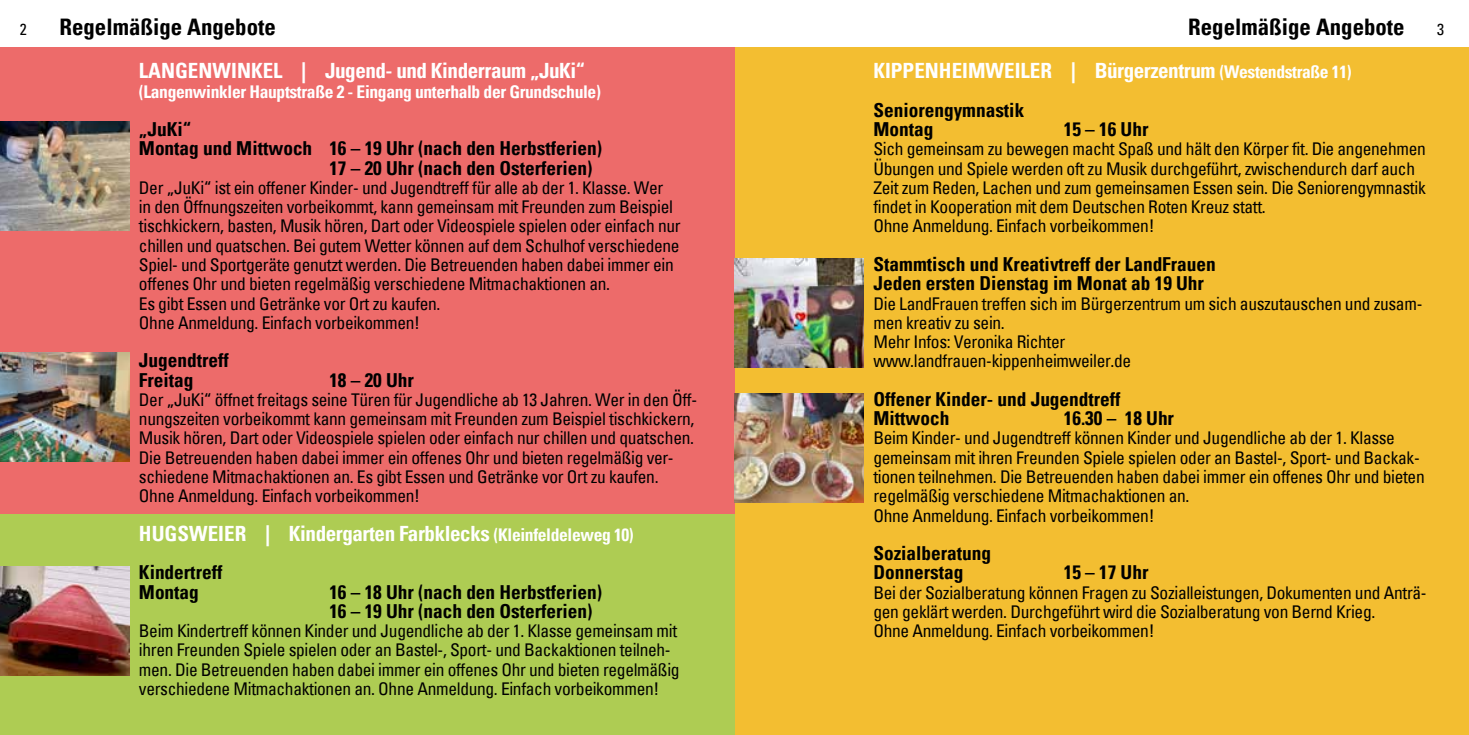
<style>
.page{position:relative;width:1469px;height:735px;background:#fff}
.page>*{position:absolute;margin:0;border:0;box-sizing:border-box;transform-origin:0 0}
.t1{font:700 condensed 22.75px "Univers";color:#000}
.t2{font:700 condensed 21px "Univers";letter-spacing:-.02em;color:#fff}
.t3{font:700 condensed 21px "Univers";color:#fff}
.t4{font:700 condensed 19.25px/19.2px "Univers";color:#000}
.t5{font:condensed 17.5px/19.2px "Univers";letter-spacing:-.02em;color:#000}
.t6{font:700 condensed 17.5px "Univers";letter-spacing:-.02em;color:#fff}
.t7{font:condensed 15.75px "Univers";color:#000}
.s1{font-size:17.5px}
</style>
<div class="page">
<div style="left:734px;top:47px;width:734px;height:687px;background:#f3be31"></div>
<div style="left:0;top:47px;width:734px;height:466px;background:#ed6b6a"></div>
<div style="left:0;top:513px;width:734px;height:221px;background:#aecc53"></div>
<img style="left:0;top:566px;width:129px;height:109px">
<img style="left:0;top:352px;width:129px;height:109px">
<img style="left:0;top:122px;width:129px;height:109px">
<img style="left:734px;top:258px;width:129px;height:109px">
<img style="left:734px;top:393px;width:129px;height:109px">
<p class="t7" style="left:20px;top:19px;width:8px">2</p>
<h1 class="t1" style="left:60px;top:13px;width:218px">Regelmäßige Angebote</h1>
<p class="t2" style="left:139px;top:58px;width:448px">LANGENWINKEL | Jugend- und Kinderraum „JuKi“</p>
<p class="t6" style="left:139px;top:80px;width:463px">(Langenwinkler Hauptstraße 2 - Eingang unterhalb der Grundschule)</p>
<p class="t4" style="left:139px;top:119px;width:54px">„JuKi“</p>
<p class="t4" style="left:139px;top:139px;width:465px">Montag und Mittwoch 16 – 19 Uhr (nach den Herbstferien)</p>
<p class="t4" style="left:329px;top:158px;width:264px">17 – 20 Uhr (nach den Osterferien)</p>
<p class="t5" style="left:139px;top:177px;width:543px">Der „JuKi“ ist ein offener Kinder- und Jugendtreff für alle ab der 1. Klasse. Wer<br>in den Öffnungszeiten vorbeikommt, kann gemeinsam mit Freunden zum Beispiel tischkickern, basten, Musik hören, Dart oder Videospiele spielen oder einfach nur chillen und quatschen. Bei gutem Wetter können auf dem Schulhof verschiedene Spiel- und Sportgeräte genutzt werden. Die Betreuenden haben dabei immer ein offenes Ohr und bieten regelmäßig verschiedene Mitmachaktionen an.<br>Es gibt Essen und Getränke vor Ort zu kaufen.<br>Ohne Anmeldung. Einfach vorbeikommen!</p>
<p class="t4" style="left:139px;top:350px;width:91px">Jugendtreff<br>Freitag</p>
<p class="t4" style="left:329px;top:370px;width:86px">18 – 20 Uhr</p>
<p class="t5" style="left:139px;top:389px;width:560px">Der „JuKi“ öffnet freitags seine Türen für Jugendliche ab 13 Jahren. Wer in den Öff&shy;nungszeiten vorbeikommt kann gemeinsam mit Freunden zum Beispiel tischkickern, Musik hören, Dart oder Videospiele spielen oder einfach nur chillen und quatschen.<br>Die Betreuenden haben dabei immer ein offenes Ohr und bieten regelmäßig ver&shy;schiedene Mitmachaktionen an. Es gibt Essen und Getränke vor Ort zu kaufen.<br>Ohne Anmeldung. Einfach vorbeikommen!</p>
<p class="t2" style="left:139px;top:520px;width:496px">HUGSWEIER | Kindergarten Farbklecks <span class="s1">(Kleinfeldeleweg 10)</span></p>
<p class="t4" style="left:139px;top:562px;width:85px">Kindertreff<br>Montag</p>
<p class="t4" style="left:329px;top:581px;width:274px">16 – 18 Uhr (nach den Herbstferien)<br>16 – 19 Uhr (nach den Osterferien)</p>
<p class="t5" style="left:139px;top:620px;width:542px">Beim Kindertreff können Kinder und Jugendliche ab der 1. Klasse gemeinsam mit ihren Freunden Spiele spielen oder an Bastel-, Sport- und Backaktionen teilneh&shy;men. Die Betreuenden haben dabei immer ein offenes Ohr und bieten regelmäßig verschiedene Mitmachaktionen an. Ohne Anmeldung. Einfach vorbeikommen!</p>
<h1 class="t1" style="left:1188px;top:13px;width:218px">Regelmäßige Angebote</h1>
<p class="t7" style="left:1437px;top:19px;width:8px">3</p>
<p class="t3" style="left:873px;top:58px;width:479px">KIPPENHEIMWEILER | Bürgerzentrum <span class="s1">(Westendstraße 11)</span></p>
<p class="t4" style="left:873px;top:100px;width:152px">Seniorengymnastik<br>Montag</p>
<p class="t4" style="left:1063px;top:119px;width:86px">15 – 16 Uhr</p>
<p class="t5" style="left:873px;top:139px;width:554px">Sich gemeinsam zu bewegen macht Spaß und hält den Körper fit. Die angenehmen Übungen und Spiele werden oft zu Musik durchgeführt, zwischendurch darf auch Zeit zum Reden, Lachen und zum gemeinsamen Essen sein. Die Seniorengymnastik findet in Kooperation mit dem Deutschen Roten Kreuz statt.<br>Ohne Anmeldung. Einfach vorbeikommen!</p>
<p class="t4" style="left:873px;top:254px;width:344px">Stammtisch und Kreativtreff der LandFrauen<br>Jeden ersten Dienstag im Monat ab 19 Uhr</p>
<p class="t5" style="left:873px;top:293px;width:550px">Die LandFrauen treffen sich im Bürgerzentrum um sich auszutauschen und zusam&shy;men kreativ zu sein.<br>Mehr Infos: Veronika Richter<br>www.landfrauen-kippenheimweiler.de</p>
<p class="t4" style="left:873px;top:389px;width:249px">Offener Kinder- und Jugendtreff<br>Mittwoch</p>
<p class="t4" style="left:1063px;top:408px;width:112px">16.30 – 18 Uhr</p>
<p class="t5" style="left:873px;top:428px;width:553px">Beim Kinder- und Jugendtreff können Kinder und Jugendliche ab der 1. Klasse gemeinsam mit ihren Freunden Spiele spielen oder an Bastel-, Sport- und Backak&shy;tionen teilnehmen. Die Betreuenden haben dabei immer ein offenes Ohr und bieten regelmäßig verschiedene Mitmachaktionen an.<br>Ohne Anmeldung. Einfach vorbeikommen!</p>
<p class="t4" style="left:873px;top:543px;width:119px">Sozialberatung<br>Donnerstag</p>
<p class="t4" style="left:1063px;top:562px;width:86px">15 – 17 Uhr</p>
<p class="t5" style="left:873px;top:582px;width:555px">Bei der Sozialberatung können Fragen zu Sozialleistungen, Dokumenten und Anträ&shy;gen geklärt werden. Durchgeführt wird die Sozialberatung von Bernd Krieg.<br>Ohne Anmeldung. Einfach vorbeikommen!</p>
</div>
